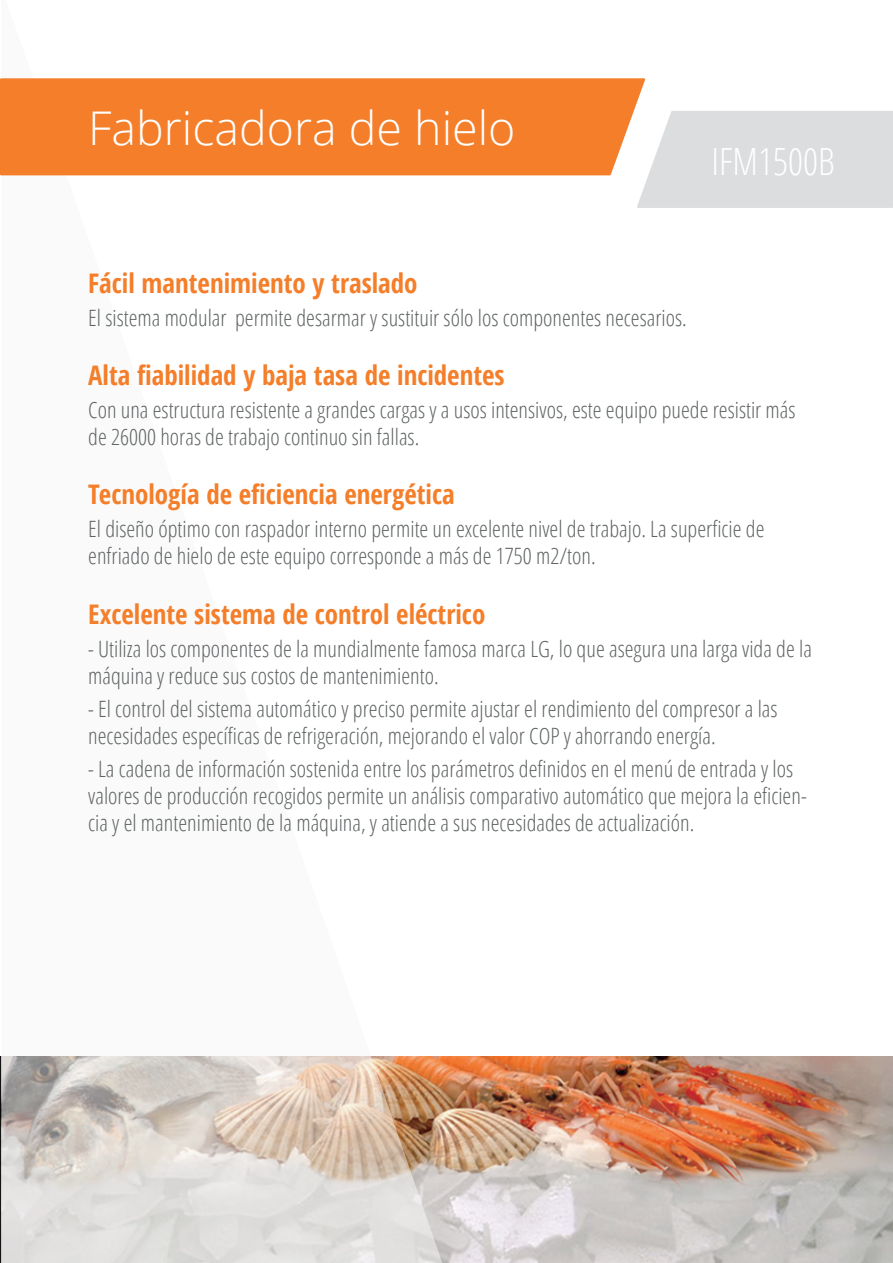
<style>
.page{position:relative;width:893px;height:1263px;background:#fff}
.page>*{position:absolute;margin:0;border:0;box-sizing:border-box;transform-origin:0 0}
.t1{font:300 46.5px "Open Sans";color:#fff}
.t2{font:300 condensed 37.5px "Open Sans";color:#fff}
.t3{font:700 condensed 27px "Open Sans";color:#f47e29}
.t4{font:300 condensed 22.5px/27px "Open Sans";color:#5f6364}
</style>
<div class="page">
<img style="left:1px;top:1056px;width:892px;height:207px">
<svg style="left:2px;top:175px;width:440px;height:1088px"></svg>
<div style="left:0;top:78px;width:645px;height:97px;background:#f47e29"></div>
<div style="left:637px;top:111px;width:256px;height:97px;background:#dcdddf"></div>
<h1 class="t1" style="left:88px;top:96px;width:429px">Fabricadora de hielo</h1>
<h2 class="t2" style="left:711px;top:136px;width:125px">IFM1500B</h2>
<p class="t3" style="left:88px;top:264px;width:331px">Fácil mantenimiento y traslado</p>
<p class="t4" style="left:88px;top:303px;width:600px">El sistema modular permite desarmar y sustituir sólo los componentes necesarios.</p>
<p class="t3" style="left:88px;top:356px;width:418px">Alta fiabilidad y baja tasa de incidentes</p>
<p class="t4" style="left:88px;top:396px;width:709px">Con una estructura resistente a grandes cargas y a usos intensivos, este equipo puede resistir más de 26000 horas de trabajo continuo sin fallas.</p>
<p class="t3" style="left:88px;top:476px;width:368px">Tecnología de eficiencia energética</p>
<p class="t4" style="left:88px;top:515px;width:678px">El diseño óptimo con raspador interno permite un excelente nivel de trabajo. La superficie de enfriado de hielo de este equipo corresponde a más de 1750 m2/ton.</p>
<p class="t3" style="left:88px;top:595px;width:399px">Excelente sistema de control eléctrico</p>
<p class="t4" style="left:88px;top:634px;width:725px">- Utiliza los componentes de la mundialmente famosa marca LG, lo que asegura una larga vida de la máquina y reduce sus costos de mantenimiento.</p>
<p class="t4" style="left:88px;top:694px;width:691px">- El control del sistema automático y preciso permite ajustar el rendimiento del compresor a las necesidades específicas de refrigeración, mejorando el valor COP y ahorrando energía.</p>
<p class="t4" style="left:88px;top:754px;width:720px">- La cadena de información sostenida entre los parámetros definidos en el menú de entrada y los valores de producción recogidos permite un análisis comparativo automático que mejora la eficien&shy;cia y el mantenimiento de la máquina, y atiende a sus necesidades de actualización.</p>
</div>
